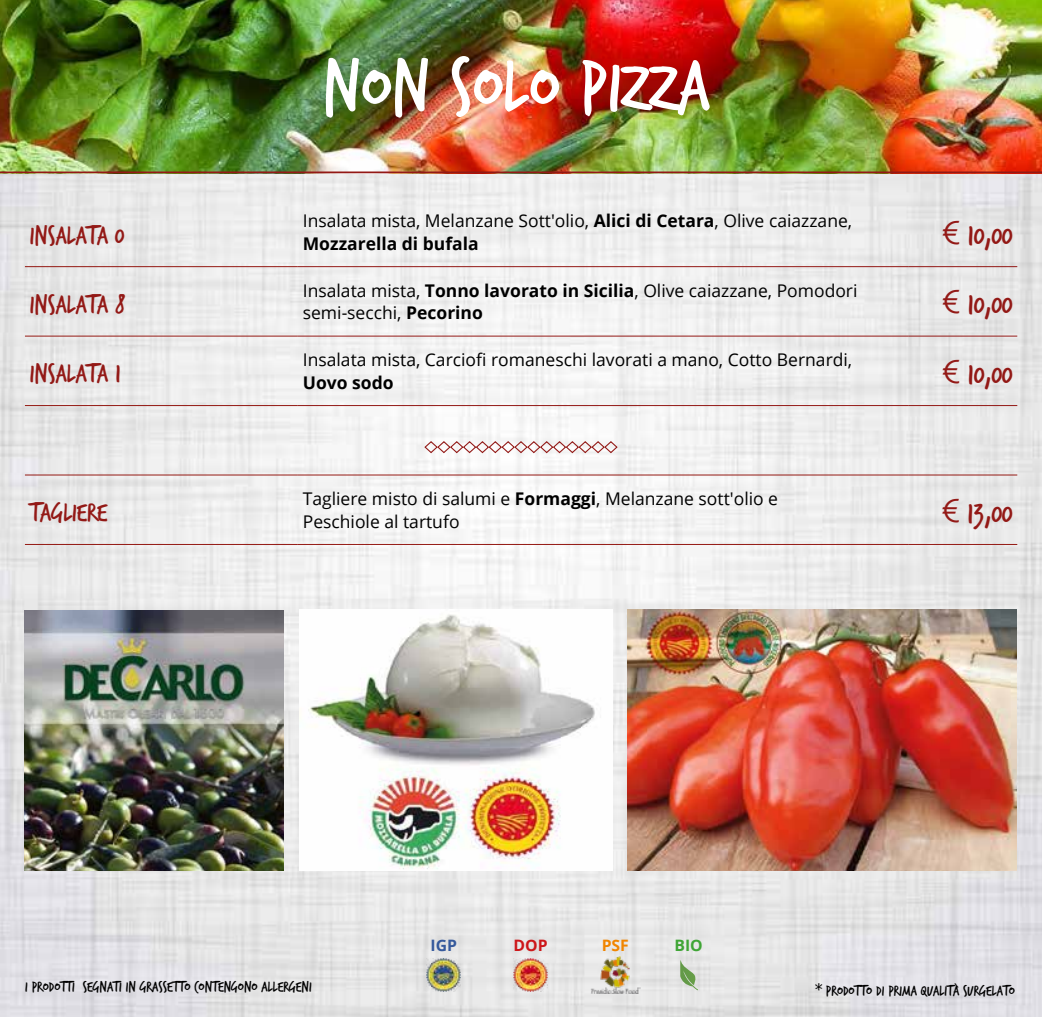
<style>
.page{position:relative;width:1042px;height:1017px;background:#fff}
.page>*{position:absolute;margin:0;border:0;box-sizing:border-box;transform-origin:0 0}
.t1{font:80.5px "Trash Hand";color:#fff}
.t2{font:31.5px "Trash Hand";color:#931916}
.t3{font:28px "Trash Hand";color:#931916}
.t4{font:17.5px/22.8px "Open Sans";color:#000}
.t5{font:700 17.5px "Open Sans";color:#000}
.t6{font:15.75px "Trash Hand";color:#000}
.t7{font:700 15.75px "Open Sans";color:#35599c}
.t8{font:700 15.75px "Open Sans";color:#cd171a}
.t9{font:700 15.75px "Open Sans";color:#f18500}
.t10{font:700 15.75px "Open Sans";color:#3fa535}
.s1{font-weight:700}
.s2{font-family:"Century Gothic"}
.s3{font-size:14px}
.s4{font-family:"Mistral";font-size:24.5px}
</style>
<div class="page">
<img style="left:0;top:173px;width:1042px;height:844px">
<hr style="left:298px;top:266px;width:610px;height:1px;background:#931916">
<hr style="left:908px;top:266px;width:109px;height:1px;background:#931916">
<hr style="left:298px;top:336px;width:610px;height:1px;background:#931916">
<hr style="left:908px;top:336px;width:109px;height:1px;background:#931916">
<hr style="left:298px;top:405px;width:610px;height:1px;background:#931916">
<hr style="left:908px;top:405px;width:109px;height:1px;background:#931916">
<hr style="left:25px;top:266px;width:273px;height:1px;background:#941913">
<hr style="left:25px;top:336px;width:273px;height:1px;background:#941913">
<hr style="left:25px;top:405px;width:273px;height:1px;background:#941913">
<hr style="left:25px;top:475px;width:273px;height:1px;background:#941913">
<hr style="left:298px;top:475px;width:610px;height:1px;background:#941913">
<hr style="left:908px;top:475px;width:109px;height:1px;background:#941913">
<hr style="left:25px;top:544px;width:273px;height:1px;background:#941913">
<hr style="left:298px;top:544px;width:610px;height:1px;background:#941913">
<hr style="left:908px;top:544px;width:109px;height:1px;background:#941913">
<img style="left:628px;top:610px;width:388px;height:261px">
<img style="left:299px;top:610px;width:313px;height:261px">
<svg style="left:423px;top:440px;width:195px;height:14px"></svg>
<img style="left:25px;top:610px;width:259px;height:261px">
<img style="left:427px;top:958px;width:33px;height:34px">
<img style="left:514px;top:958px;width:33px;height:34px">
<img style="left:590px;top:957px;width:50px;height:36px">
<svg style="left:680px;top:960px;width:18px;height:30px"></svg>
<img style="left:0;top:0;width:1042px;height:171px">
<hr style="left:0;top:171px;width:1042px;height:2px;background:#931916">
<h1 class="t1" style="left:322px;top:47px;width:389px">NON SOLO PIZZA</h1>
<h1 class="t1" style="left:367px;top:55px;width:293px">INSALATONE</h1>
<h3 class="t3" style="left:30px;top:221px;width:96px">INSALATA 0</h3>
<p class="t4" style="left:303px;top:209px;width:551px">Insalata mista, Melanzane Sott'olio, <span class="s1">Alici di Cetara</span>, Olive caiazzane,<br><span class="s1">Mozzarella di bufala</span></p>
<h2 class="t2" style="left:942px;top:220px;width:72px"><span class="s2">€</span> 10,00</h2>
<h3 class="t3" style="left:30px;top:291px;width:97px">INSALATA 8</h3>
<p class="t4" style="left:303px;top:279px;width:556px">Insalata mista, <span class="s1">Tonno lavorato in Sicilia</span>, Olive caiazzane, Pomodori semi-secchi, <span class="s1">Pecorino</span></p>
<h2 class="t2" style="left:942px;top:289px;width:72px"><span class="s2">€</span> 10,00</h2>
<h3 class="t3" style="left:30px;top:360px;width:93px">INSALATA 1</h3>
<p class="t4" style="left:303px;top:348px;width:551px">Insalata mista, Carciofi romaneschi lavorati a mano, Cotto Bernardi,</p>
<p class="t5" style="left:303px;top:370px;width:92px">Uovo sodo</p>
<h2 class="t2" style="left:942px;top:359px;width:72px"><span class="s2">€</span> 10,00</h2>
<h3 class="t3" style="left:30px;top:499px;width:79px">TAGLIERE</h3>
<p class="t4" style="left:303px;top:487px;width:477px">Tagliere misto di salumi e <span class="s1">Formaggi</span>, Melanzane sott'olio e<br>Peschiole al tartufo</p>
<h2 class="t2" style="left:941px;top:498px;width:72px"><span class="s2">€</span> 13,00</h2>
<p class="t6" style="left:15px;top:979px;width:299px"><span class="s3">*</span> I PRODOTTI SEGNATI IN GRASSETTO CONTENGONO ALLERGENI</p>
<p class="t7" style="left:430px;top:934px;width:28px">IGP</p>
<p class="t8" style="left:513px;top:934px;width:36px">DOP</p>
<p class="t9" style="left:602px;top:934px;width:29px">PSF</p>
<p class="t10" style="left:674px;top:934px;width:30px">BIO</p>
<p class="t6" style="left:802px;top:983px;width:214px">* <span class="s4">*</span> PRODOTTO DI PRIMA QUALITÀ SURGELATO</p>
</div>
